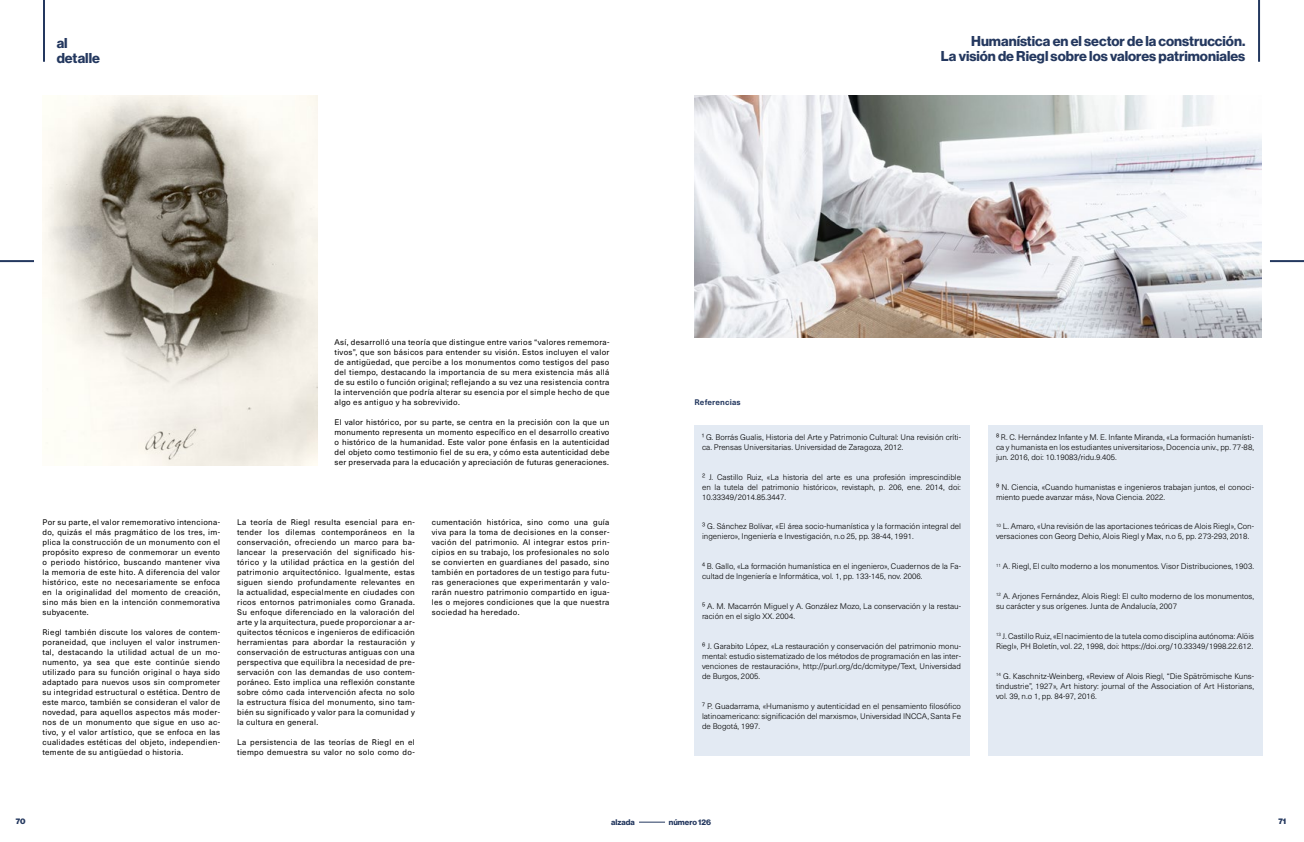
<style>
.page{position:relative;width:1304px;height:842px;background:#fff}
.page>*{position:absolute;margin:0;border:0;box-sizing:border-box;transform-origin:0 0}
.t1{font:14px/15px "N Haas Grotesk DS Pro 75 Bd";color:#24385f}
.t2{font:8px/10px "Neue Haas Unica W1 G";letter-spacing:.04em;color:#000;text-align:justify}
.t3{font:300 8px/10px "Neue Haas Unica W1 G";color:#000}
.t4{font:8px "N Haas Grotesk DS Pro 75 Bd";color:#24385f}
.t5{font:700 8px "Neue Haas Unica W1 G";letter-spacing:.02em;color:#24385f}
.t6{font:8px "N Haas Grotesk DS Pro 95 Blk";color:#24385f}
</style>
<div class="page">
<hr style="left:0;top:260px;width:34px;height:2px;background:#24385f">
<hr style="left:1270px;top:260px;width:34px;height:2px;background:#24385f">
<hr style="left:43px;top:0;width:2px;height:62px;background:#24385f">
<hr style="left:1258px;top:0;width:2px;height:62px;background:#24385f">
<svg style="left:639px;top:822px;width:26px;height:1px"></svg>
<img style="left:43px;top:95px;width:274px;height:370px">
<img style="left:694px;top:95px;width:567px;height:242px">
<div style="left:693px;top:425px;width:276px;height:330px;background:#e3eaf3"></div>
<div style="left:988px;top:425px;width:274px;height:330px;background:#e3eaf3"></div>
<h1 class="t1" style="left:57px;top:36px;width:45px">al detalle</h1>
<h1 class="t1" style="left:941px;top:33px;width:306px;text-align:right">Humanística en el sector de la construcción.<br>La visión de Riegl sobre los valores patrimoniales</h1>
<p class="t2" style="left:334px;top:337px;width:276px">Así, desarrolló una teoría que distingue entre varios “valores rememora&shy;tivos”, que son básicos para entender su visión. Estos incluyen el valor de antigüedad, que percibe a los monumentos como testigos del paso del tiempo, destacando la importancia de su mera existencia más allá de su estilo o función original; reflejando a su vez una resistencia contra la intervención que podría alterar su esencia por el simple hecho de que algo es antiguo y ha sobrevivido.</p>
<p class="t2" style="left:334px;top:417px;width:276px">El valor histórico, por su parte, se centra en la precisión con la que un monumento representa un momento específico en el desarrollo creativo o histórico de la humanidad. Este valor pone énfasis en la autenticidad del objeto como testimonio fiel de su era, y cómo esta autenticidad debe ser preservada para la educación y apreciación de futuras generaciones.</p>
<p class="t2" style="left:43px;top:517px;width:179px">Por su parte, el valor rememorativo intenciona&shy;do, quizás el más pragmático de los tres, im&shy;plica la construcción de un monumento con el propósito expreso de conmemorar un evento o periodo histórico, buscando mantener viva la memoria de este hito. A diferencia del valor histórico, este no necesariamente se enfoca en la originalidad del momento de creación, sino más bien en la intención conmemorativa subyacente.</p>
<p class="t2" style="left:43px;top:627px;width:179px">Riegl también discute los valores de contem&shy;poraneidad, que incluyen el valor instrumen&shy;tal, destacando la utilidad actual de un mo&shy;numento, ya sea que este continúe siendo utilizado para su función original o haya sido adaptado para nuevos usos sin comprometer su integridad estructural o estética. Dentro de este marco, también se consideran el valor de novedad, para aquellos aspectos más moder&shy;nos de un monumento que sigue en uso ac&shy;tivo, y el valor artístico, que se enfoca en las cualidades estéticas del objeto, independien&shy;temente de su antigüedad o historia.</p>
<p class="t2" style="left:237px;top:517px;width:179px">La teoría de Riegl resulta esencial para en&shy;tender los dilemas contemporáneos en la conservación, ofreciendo un marco para ba&shy;lancear la preservación del significado his&shy;tórico y la utilidad práctica en la gestión del patrimonio arquitectónico. Igualmente, estas siguen siendo profundamente relevantes en la actualidad, especialmente en ciudades con ricos entornos patrimoniales como Granada.<br>Su enfoque diferenciado en la valoración del arte y la arquitectura, puede proporcionar a ar&shy;quitectos técnicos e ingenieros de edificación herramientas para abordar la restauración y conservación de estructuras antiguas con una perspectiva que equilibra la necesidad de pre&shy;servación con las demandas de uso contem&shy;poráneo. Esto implica una reflexión constante sobre cómo cada intervención afecta no solo la estructura física del monumento, sino tam&shy;bién su significado y valor para la comunidad y la cultura en general.</p>
<p class="t2" style="left:237px;top:737px;width:179px">La persistencia de las teorías de Riegl en el tiempo demuestra su valor no solo como do-</p>
<p class="t2" style="left:432px;top:517px;width:179px">cumentación histórica, sino como una guía viva para la toma de decisiones en la conser&shy;vación del patrimonio. Al integrar estos prin&shy;cipios en su trabajo, los profesionales no solo se convierten en guardianes del pasado, sino también en portadores de un testigo para futu&shy;ras generaciones que experimentarán y valo&shy;rarán nuestro patrimonio compartido en igua&shy;les o mejores condiciones que la que nuestra sociedad ha heredado.</p>
<p class="t5" style="left:694px;top:396px;width:48px">Referencias</p>
<p class="t3" style="left:702px;top:431px;width:260px">¹ G. Borrás Gualis, Historia del Arte y Patrimonio Cultural: Una revisión críti&shy;ca. Prensas Universitarias. Universidad de Zaragoza, 2012.</p>
<p class="t3" style="left:702px;top:471px;width:260px;text-align:justify">² J. Castillo Ruiz, «La historia del arte es una profesión imprescindible en la tutela del patrimonio histórico», revistaph, p. 206, ene. 2014, doi:<br>10.33349/2014.85.3447.</p>
<p class="t3" style="left:702px;top:521px;width:260px">³ G. Sánchez Bolívar, «El área socio-humanística y la formación integral del ingeniero», Ingeniería e Investigación, n.o 25, pp. 38-44, 1991.</p>
<p class="t3" style="left:702px;top:561px;width:260px">⁴ B. Gallo, «La formación humanística en el ingeniero», Cuadernos de la Fa&shy;cultad de Ingeniería e Informática, vol. 1, pp. 133-145, nov. 2006.</p>
<p class="t3" style="left:702px;top:601px;width:260px">⁵ A. M. Macarrón Miguel y A. González Mozo, La conservación y la restau&shy;ración en el siglo XX. 2004.</p>
<p class="t3" style="left:702px;top:641px;width:260px;text-align:justify">⁶ J. Garabito López, «La restauración y conservación del patrimonio monu&shy;mental: estudio sistematizado de los métodos de programación en las inter&shy;venciones de restauración», http://purl.org/dc/dcmitype/Text, Universidad de Burgos, 2005.</p>
<p class="t3" style="left:702px;top:700px;width:260px;text-align:justify">⁷ P. Guadarrama, «Humanismo y autenticidad en el pensamiento filosófico latinoamericano: significación del marxismo», Universidad INCCA, Santa Fe de Bogotá, 1997.</p>
<p class="t3" style="left:996px;top:431px;width:259px;text-align:justify">⁸ R. C. Hernández Infante y M. E. Infante Miranda, «La formación humanísti&shy;ca y humanista en los estudiantes universitarios», Docencia univ., pp. 77-88, jun. 2016, doi: 10.19083/ridu.9.405.</p>
<p class="t3" style="left:996px;top:481px;width:259px">⁹ N. Ciencia, «Cuando humanistas e ingenieros trabajan juntos, el conoci&shy;miento puede avanzar más», Nova Ciencia. 2022.</p>
<p class="t3" style="left:996px;top:521px;width:259px"><sup>10</sup> L. Amaro, «Una revisión de las aportaciones teóricas de Alois Riegl», Con&shy;versaciones con Georg Dehio, Alois Riegl y Max, n.o 5, pp. 273-293, 2018.</p>
<p class="t3" style="left:996px;top:561px;width:259px"><sup>11</sup> A. Riegl, El culto moderno a los monumentos. Visor Distribuciones, 1903.</p>
<p class="t3" style="left:996px;top:591px;width:259px"><sup>12</sup> A. Arjones Fernández, Alois Riegl: El culto moderno de los monumentos, su carácter y sus orígenes. Junta de Andalucía, 2007</p>
<p class="t3" style="left:996px;top:631px;width:259px"><sup>13</sup> J. Castillo Ruiz, «El nacimiento de la tutela como disciplina autónoma: Alöis<br>Riegl», PH Boletín, vol. 22, 1998, doi: https://doi.org/10.33349/1998.22.612.</p>
<p class="t3" style="left:996px;top:670px;width:259px;text-align:justify"><sup>14</sup> G. Kaschnitz-Weinberg, «Review of Alois Riegl, “Die Spätrömische Kuns&shy;tindustrie”, 1927», Art history: journal of the Association of Art Historians, vol. 39, n.o 1, pp. 84-97, 2016.</p>
<p class="t6" style="left:16px;top:817px;width:11px">70</p>
<p class="t4" style="left:611px;top:817px;width:25px">alzada</p>
<p class="t4" style="left:669px;top:817px;width:44px">número 126</p>
<p class="t6" style="left:1278px;top:817px;width:9px">71</p>
</div>
